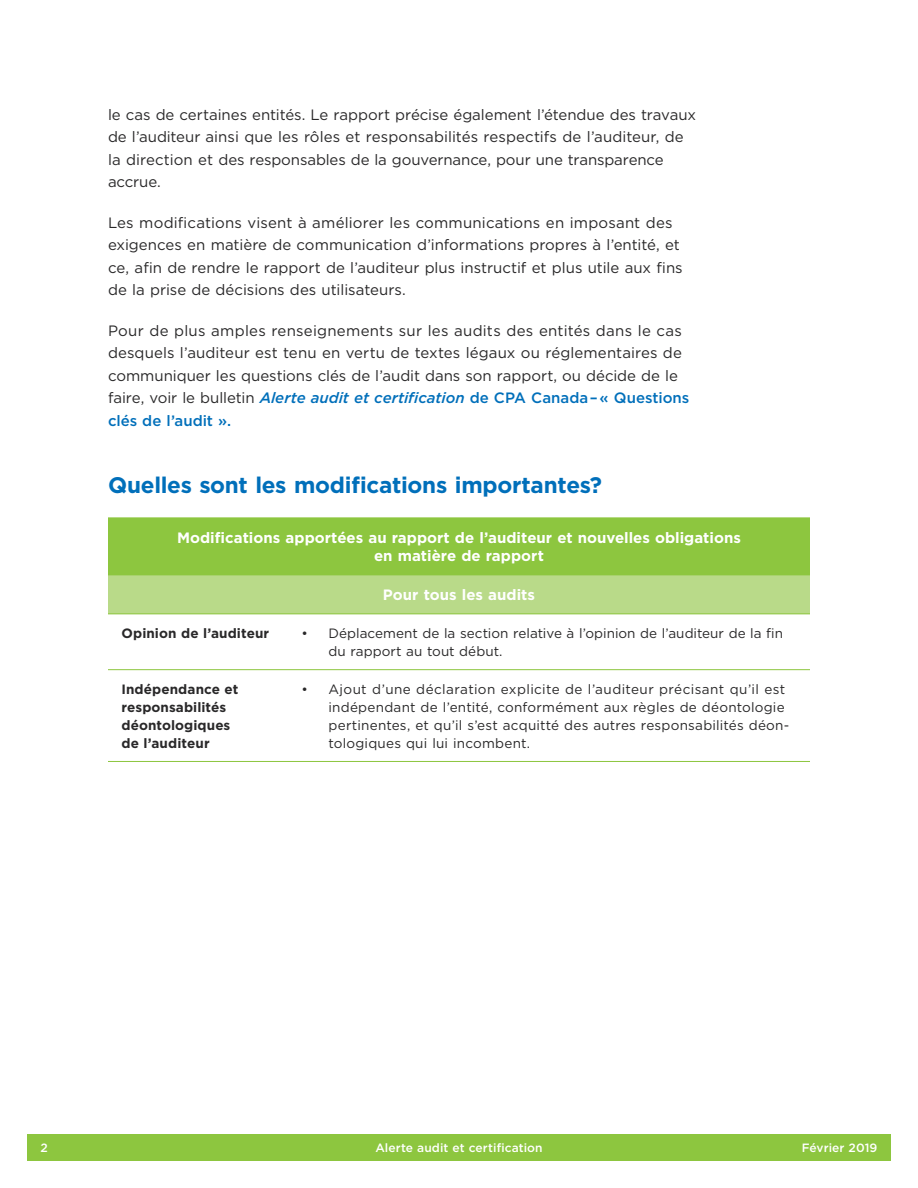
<style>
.page{position:relative;width:918px;height:1188px;background:#fff}
.page>*{position:absolute;margin:0;border:0;box-sizing:border-box;transform-origin:0 0}
.t1{font:700 22.5px "Gotham";letter-spacing:-.01em;color:#006fba}
.t2{font:15px/22.5px "Gotham";color:#292829}
.t3{font:700 15px/18px "Gotham";color:#fff;text-align:center}
.t4{font:13.5px/18px "Gotham";letter-spacing:.015em;color:#292829}
.t5{font:700 13.5px/18px "Gotham";letter-spacing:.005em;color:#292829}
.t6{font:500 12px "Gotham";letter-spacing:.005em;color:#fff}
.s1{font-weight:500;font-style:italic;color:#006fba}
.s2{font-weight:500;color:#006fba}
</style>
<div class="page">
<hr style="left:108px;top:761px;width:180px;height:1px;background:#8dc63f">
<hr style="left:288px;top:761px;width:522px;height:1px;background:#8dc63f">
<hr style="left:108px;top:669px;width:180px;height:1px;background:#8dc63f">
<hr style="left:288px;top:669px;width:522px;height:1px;background:#8dc63f">
<div style="left:108px;top:518px;width:702px;height:57px;background:#8dc63f"></div>
<div style="left:108px;top:575px;width:702px;height:39px;background:#b9da89"></div>
<hr style="left:108px;top:517px;width:180px;height:1px;background:#8dc63f">
<hr style="left:288px;top:517px;width:522px;height:1px;background:#8dc63f">
<hr style="left:108px;top:613px;width:180px;height:1px;background:#8dc63f">
<hr style="left:288px;top:613px;width:522px;height:1px;background:#8dc63f">
<div style="left:27px;top:1134px;width:864px;height:27px;background:#8dc63f"></div>
<p class="t2" style="left:108px;top:103px;width:590px">le cas de certaines entités. Le rapport précise également l’étendue des travaux de l’auditeur ainsi que les rôles et responsabilités respectifs de l’auditeur, de la direction et des responsables de la gouvernance, pour une transparence accrue.</p>
<p class="t2" style="left:108px;top:211px;width:576px">Les modifications visent à améliorer les communications en imposant des exigences en matière de communication d’informations propres à l’entité, et ce, afin de rendre le rapport de l’auditeur plus instructif et plus utile aux fins de la prise de décisions des utilisateurs.</p>
<p class="t2" style="left:108px;top:319px;width:583px">Pour de plus amples renseignements sur les audits des entités dans le cas desquels l’auditeur est tenu en vertu de textes légaux ou réglementaires de communiquer les questions clés de l’audit dans son rapport, ou décide de le faire, voir le bulletin <span class="s1">Alerte audit et certification</span> <span class="s2">de CPA Canada – « Questions clés de l’audit ».</span></p>
<h2 class="t1" style="left:108px;top:471px;width:496px">Quelles sont les modifications importantes?</h2>
<p class="t3" style="left:177px;top:529px;width:565px">Modifications apportées au rapport de l’auditeur et nouvelles obligations en matière de rapport</p>
<p class="t3" style="left:383px;top:586px;width:154px">Pour tous les audits</p>
<p class="t5" style="left:122px;top:624px;width:149px">Opinion de l’auditeur</p>
<p class="t4" style="left:328px;top:624px;width:456px;text-indent:-27px">• Déplacement de la section relative à l’opinion de l’auditeur de la fin du rapport au tout début.</p>
<p class="t5" style="left:122px;top:680px;width:119px">Indépendance et responsabilités déontologiques de l’auditeur</p>
<p class="t4" style="left:328px;top:680px;width:462px;text-indent:-27px">• Ajout d’une déclaration explicite de l’auditeur précisant qu’il est indépendant de l’entité, conformément aux règles de déontologie pertinentes, et qu’il s’est acquitté des autres responsabilités déon&shy;tologiques qui lui incombent.</p>
<p class="t6" style="left:40px;top:1140px;width:9px">2</p>
<p class="t6" style="left:375px;top:1140px;width:169px">Alerte audit et certification</p>
<p class="t6" style="left:802px;top:1140px;width:77px">Février 2019</p>
</div>
